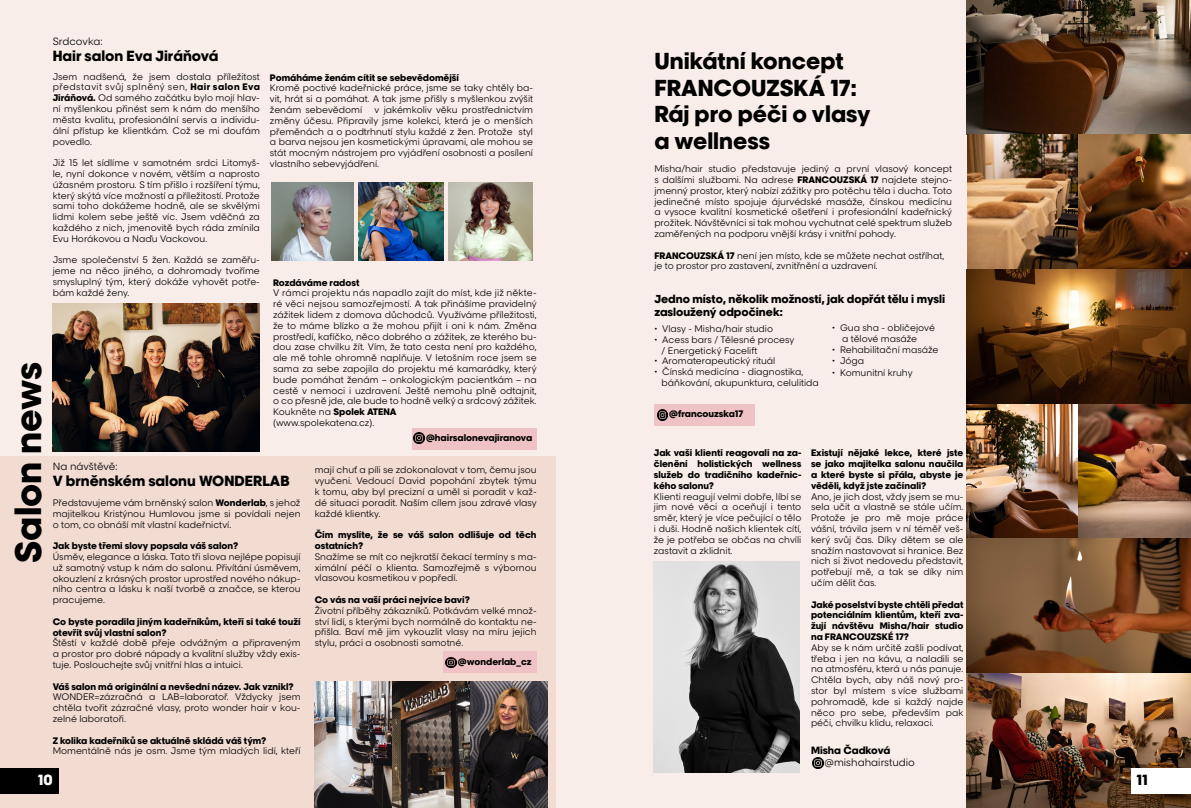
<style>
.page{position:relative;width:1191px;height:808px;background:#f9ede9}
.page>*{position:absolute;margin:0;border:0;box-sizing:border-box;transform-origin:0 0}
.t1{font:35px "LOREAL PRO 5 Bold";color:#000}
.t2{font:22px/26.4px "LOREAL PRO 5 Bold";color:#000}
.t3{font:14px "LOREAL PRO 5 Bold";color:#000}
.t4{font:14px "LOREAL PRO 5 Bold";color:#fff}
.t5{font:11px/13.2px "LOREAL PRO 5 Bold";color:#000}
.t6{font:10px "LOREAL PRO 2 Book";color:#000}
.t7{font:10px "LOREAL PRO 5 Bold";color:#000}
.t8{font:9px/10.8px "LOREAL PRO 2 Book";color:#000;text-align:justify}
.t9{font:9px/10.8px "LOREAL PRO 5 Bold";color:#000;text-align:justify}
.s1{font-family:"LOREAL PRO 5 Bold"}
.s2{font-family:"LOREAL PRO 2 Book"}
</style>
<div class="page">
<img style="left:53px;top:303px;width:207px;height:149px">
<div style="left:0;top:456px;width:556px;height:352px;background:#f2dbd1"></div>
<div style="left:0;top:768px;width:59px;height:26px;background:#000"></div>
<img style="left:315px;top:681px;width:232px;height:127px">
<img style="left:272px;top:183px;width:81px;height:78px">
<img style="left:359px;top:183px;width:84px;height:78px">
<img style="left:448px;top:183px;width:84px;height:78px">
<img style="left:967px;top:0;width:224px;height:808px">
<div style="left:1131px;top:768px;width:60px;height:26px;background:#fff"></div>
<div style="left:654px;top:404px;width:101px;height:22px;background:#efc3c5"></div>
<div style="left:412px;top:428px;width:124px;height:21px;background:#efc3c5"></div>
<div style="left:443px;top:651px;width:93px;height:22px;background:#efc3c5"></div>
<svg style="left:657px;top:409px;width:11px;height:11px"></svg>
<svg style="left:413px;top:433px;width:11px;height:11px"></svg>
<svg style="left:445px;top:657px;width:11px;height:11px"></svg>
<img style="left:654px;top:562px;width:145px;height:210px">
<svg style="left:812px;top:757px;width:11px;height:11px"></svg>
<h1 class="t1" style="left:1px;top:563px;width:202px;rotate:-90deg">Salon news</h1>
<p class="t6" style="left:53px;top:34px;width:51px">Srdcovka:</p>
<h3 class="t3" style="left:53px;top:45px;width:167px">Hair salon Eva Jiráňová</h3>
<p class="t8" style="left:53px;top:70px;width:209px">Jsem nadšená, že jsem dostala příležitost představit svůj splněný sen, <span class="s1">Hair salon Eva Jiráňová.</span> Od samého začátku bylo mojí hlav&shy;ní myšlenkou přinést sem k nám do menšího města kvalitu, profesionální servis a individu&shy;ální přístup ke klientkám. Což se mi doufám povedlo.</p>
<p class="t8" style="left:53px;top:157px;width:209px">Již 15 let sídlíme v samotném srdci Litomyš&shy;le, nyní dokonce v novém, větším a naprosto úžasném prostoru. S tím přišlo i rozšíření týmu, který skýtá více možností a příležitostí. Protože sami toho dokážeme hodně, ale se skvělými lidmi kolem sebe ještě víc. Jsem vděčná za každého z nich, jmenovitě bych ráda zmínila Evu Horákovou a Naďu Vackovou.</p>
<p class="t8" style="left:53px;top:254px;width:209px">Jsme společenství 5 žen. Každá se zaměřu&shy;jeme na něco jiného, a dohromady tvoříme smysluplný tým, který dokáže vyhovět potře&shy;bám každé ženy.</p>
<p class="t9" style="left:270px;top:71px;width:191px">Pomáháme ženám cítit se sebevědomější</p>
<p class="t8" style="left:270px;top:82px;width:265px">Kromě poctivé kadeřnické práce, jsme se taky chtěly ba&shy;vit, hrát si a pomáhat. A tak jsme přišly s myšlenkou zvýšit ženám sebevědomí</p>
<p class="t8" style="left:270px;top:104px;width:265px;text-indent:105px">v jakémkoliv věku prostřednictvím změny účesu. Připravily jsme kolekci, která je o menších přeměnách a o podtrhnutí stylu každé z žen. Protože styl a barva nejsou jen kosmetickými úpravami, ale mohou se stát mocným nástrojem pro vyjádření osobnosti a posílení vlastního sebevyjádření.</p>
<p class="t9" style="left:273px;top:276px;width:88px">Rozdáváme radost</p>
<p class="t8" style="left:273px;top:287px;width:265px">V rámci projektu nás napadlo zajít do míst, kde již někte&shy;ré věci nejsou samozřejmostí. A tak přinášíme pravidelný zážitek lidem z domova důchodců. Využíváme příležitosti, že to máme blízko a že mohou přijít i oni k nám. Změna prostředí, kafíčko, něco dobrého a zážitek, ze kterého bu&shy;dou zase chvilku žít. Vím, že tato cesta není pro každého, ale mě tohle ohromně naplňuje. V letošním roce jsem se sama za sebe zapojila do projektu mé kamarádky, který bude pomáhat ženám – onkologickým pacientkám – na cestě v nemoci i uzdravení. Ještě nemohu plně odtajnit, o co přesně jde, ale bude to hodně velký a srdcový zážitek.</p>
<p class="t9" style="left:273px;top:406px;width:125px"><span class="s2">Koukněte na</span> Spolek ATENA</p>
<p class="t8" style="left:273px;top:417px;width:102px">(www.spolekatena.cz).</p>
<p class="t9" style="left:426px;top:432px;width:108px">@hairsalonevajiranova</p>
<p class="t6" style="left:53px;top:459px;width:66px">Na návštěvě:</p>
<h3 class="t3" style="left:53px;top:470px;width:238px">V brněnském salonu WONDERLAB</h3>
<p class="t8" style="left:53px;top:497px;width:249px">Představujeme vám brněnský salon <span class="s1">Wonderlab</span>, s jehož majitelkou Kristýnou Humlovou jsme si povídali nejen o tom, co obnáší mít vlastní kadeřnictví.</p>
<p class="t9" style="left:53px;top:540px;width:187px">Jak byste třemi slovy popsala váš salon?</p>
<p class="t8" style="left:53px;top:551px;width:249px">Úsměv, elegance a láska. Tato tři slova nejlépe popisují už samotný vstup k nám do salonu. Přivítání úsměvem, okouzlení z krásných prostor uprostřed nového nákup&shy;ního centra a lásku k naší tvorbě a značce, se kterou pracujeme.</p>
<p class="t9" style="left:53px;top:615px;width:249px">Co byste poradila jiným kadeřníkům, kteří si také touží otevřít svůj vlastní salon?</p>
<p class="t8" style="left:53px;top:637px;width:249px">Štěstí v každé době přeje odvážným a připraveným a prostor pro dobré nápady a kvalitní služby vždy exis&shy;tuje. Poslouchejte svůj vnitřní hlas a intuici.</p>
<p class="t9" style="left:53px;top:680px;width:243px">Váš salon má originální a nevšední název. Jak vznikl?</p>
<p class="t8" style="left:53px;top:691px;width:249px">WONDER=zázračná a LAB=laboratoř. Vždycky jsem chtěla tvořit zázračné vlasy, proto wonder hair v kou&shy;zelné laboratoři.</p>
<p class="t9" style="left:53px;top:734px;width:215px">Z kolika kadeřníků se aktuálně skládá váš tým?</p>
<p class="t8" style="left:53px;top:745px;width:249px">Momentálně nás je osm. Jsme tým mladých lidí, kteří</p>
<p class="t8" style="left:315px;top:464px;width:223px">mají chuť a píli se zdokonalovat v tom, čemu jsou vyučeni. Vedoucí David popohání zbytek týmu k tomu, aby byl precizní a uměl si poradit v kaž&shy;dé situaci poradit. Naším cílem jsou zdravé vlasy každé klientky.</p>
<p class="t9" style="left:315px;top:529px;width:223px">Čím myslíte, že se váš salon odlišuje od těch ostatních?</p>
<p class="t8" style="left:315px;top:550px;width:223px">Snažíme se mít co nejkratší čekací termíny s ma&shy;ximální péčí o klienta. Samozřejmě s výbornou vlasovou kosmetikou v popředí.</p>
<p class="t9" style="left:315px;top:594px;width:157px">Co vás na vaší práci nejvíce baví?</p>
<p class="t8" style="left:315px;top:604px;width:223px">Životní příběhy zákazníků. Potkávám velké množ&shy;ství lidí, s kterými bych normálně do kontaktu ne&shy;přišla. Baví mě jim vykouzlit vlasy na míru jejich stylu, práci a osobnosti samotné.</p>
<p class="t9" style="left:458px;top:656px;width:75px">@wonderlab_cz</p>
<h3 class="t4" style="left:38px;top:769px;width:16px">10</h3>
<h2 class="t2" style="left:654px;top:47px;width:217px">Unikátní koncept<br>FRANCOUZSKÁ 17:<br>Ráj pro péči o vlasy a wellness</h2>
<p class="t8" style="left:654px;top:163px;width:299px">Misha/hair studio představuje jediný a první vlasový koncept s dalšími službami. Na adrese <span class="s1">FRANCOUZSKÁ 17</span> najdete stejno&shy;jmenný prostor, který nabízí zážitky pro potěchu těla i ducha. Toto jedinečné místo spojuje ájurvédské masáže, čínskou medicínu a vysoce kvalitní kosmetické ošetření i profesionální kadeřnický prožitek. Návštěvníci si tak mohou vychutnat celé spektrum služeb zaměřených na podporu vnější krásy i vnitřní pohody.</p>
<p class="t8" style="left:654px;top:249px;width:291px"><span class="s1">FRANCOUZSKÁ 17</span> není jen místo, kde se můžete nechat ostříhat, je to prostor pro zastavení, zvnitřnění a uzdravení.</p>
<p class="t5" style="left:654px;top:291px;width:292px">Jedno místo, několik možností, jak dopřát tělu i mysli zasloužený odpočinek:</p>
<p class="t8" style="left:654px;top:323px;width:120px">• Vlasy - Misha/hair studio</p>
<p class="t8" style="left:661px;top:334px;width:134px;text-indent:-7px">• Acess bars / Tělesné procesy / Energetický Facelift</p>
<p class="t8" style="left:654px;top:355px;width:122px">• Aromaterapeutický rituál</p>
<p class="t8" style="left:661px;top:366px;width:159px;text-indent:-7px">• Čínská medicína - diagnostika, báňkování, akupunktura, celulitida</p>
<p class="t8" style="left:842px;top:322px;width:94px;text-indent:-10px">• Gua sha - obličejové a tělové masáže</p>
<p class="t8" style="left:832px;top:344px;width:108px">• Rehabilitační masáže</p>
<p class="t8" style="left:832px;top:354px;width:33px">• Jóga</p>
<p class="t8" style="left:832px;top:366px;width:82px">• Komunitní kruhy</p>
<p class="t9" style="left:669px;top:408px;width:76px">@francouzska17</p>
<p class="t9" style="left:654px;top:447px;width:149px">Jak vaši klienti reagovali na za&shy;členění holistických wellness služeb do tradičního kadeřnic&shy;kého salonu?</p>
<p class="t8" style="left:654px;top:490px;width:149px">Klienti reagují velmi dobře, líbí se jim nové věci a oceňují i tento směr, který je více pečující o tělo i duši. Hodně našich klientek cítí, že je potřeba se občas na chvíli zastavit a zklidnit.</p>
<p class="t9" style="left:811px;top:447px;width:154px">Existují nějaké lekce, které jste se jako majitelka salonu naučila a které byste si přála, abyste je věděli, když jste začínali?</p>
<p class="t8" style="left:811px;top:490px;width:154px">Ano, je jich dost, vždy jsem se mu&shy;sela učit a vlastně se stále učím.<br>Protože je pro mě moje práce vášní, trávila jsem v ní téměř veš&shy;kerý svůj čas. Díky dětem se ale snažím nastavovat si hranice. Bez nich si život nedovedu představit, potřebují mě, a tak se díky nim učím dělit čas.</p>
<p class="t9" style="left:811px;top:598px;width:154px">Jaké poselství byste chtěli předat potenciálním klientům, kteří zva&shy;žují návštěvu Misha/hair studio na FRANCOUZSKÉ 17?</p>
<p class="t8" style="left:811px;top:642px;width:154px">Aby se k nám určitě zašli podívat, třeba i jen na kávu, a naladili se na atmosféru, která u nás panuje.<br>Chtěla bych, aby náš nový pro&shy;stor byl místem s více službami pohromadě, kde si každý najde něco pro sebe, především pak péči, chvilku klidu, relaxaci.</p>
<p class="t7" style="left:811px;top:743px;width:81px">Misha Čadková</p>
<p class="t6" style="left:824px;top:755px;width:92px">@mishahairstudio</p>
<h3 class="t3" style="left:1136px;top:769px;width:13px">11</h3>
</div>
